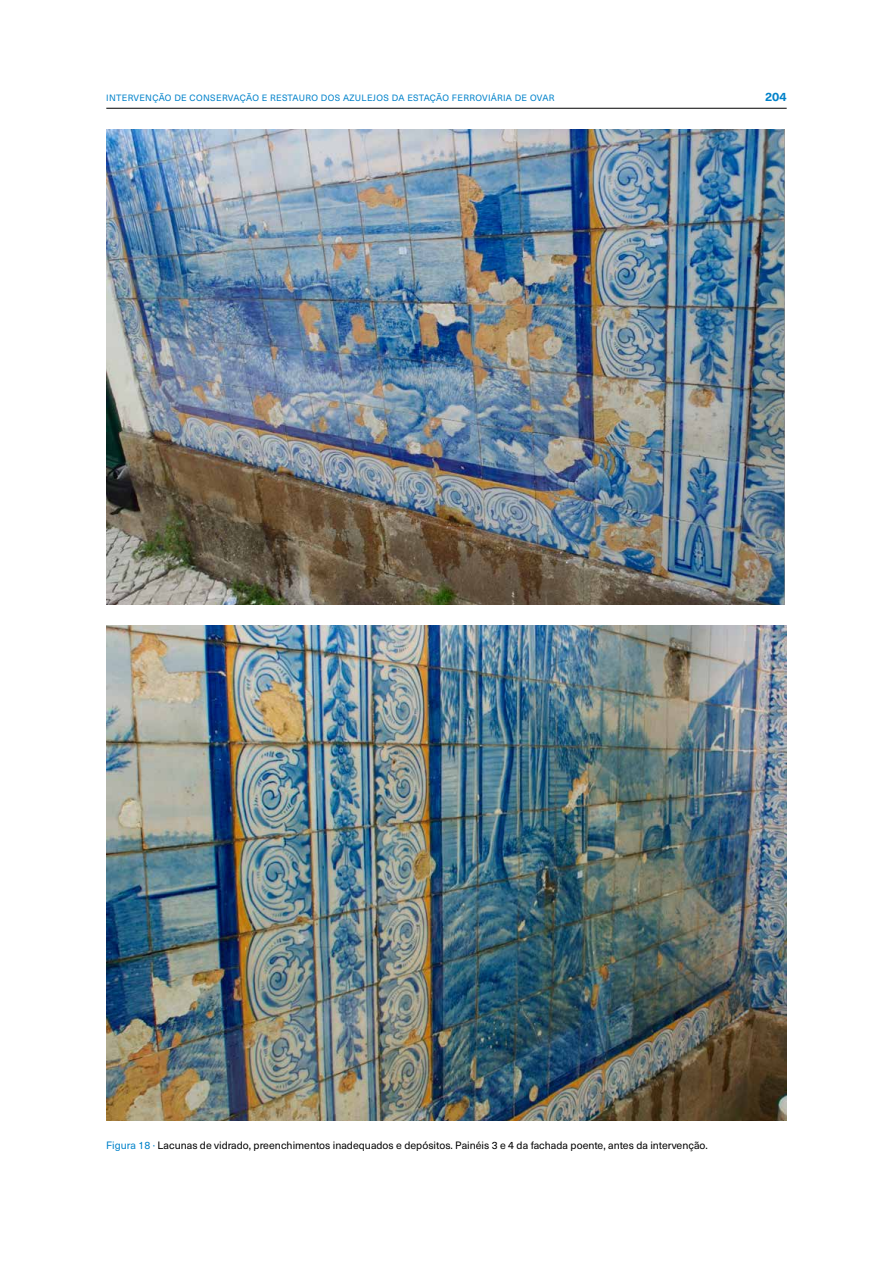
<style>
.page{position:relative;width:893px;height:1263px;background:#fff}
.page>*{position:absolute;margin:0;border:0;box-sizing:border-box;transform-origin:0 0}
.t1{font:700 12px "Neue Haas Unica Pro";color:#0082ca}
.t2{font:10.5px "Neue Haas Unica Pro";color:#000}
.t3{font:9px "Neue Haas Unica Pro";letter-spacing:.025em;color:#0082ca}
.s1{color:#0082ca}
</style>
<div class="page">
<hr style="left:106px;top:108px;width:681px;height:1px;background:#000">
<img style="left:106px;top:130px;width:679px;height:475px">
<img style="left:106px;top:625px;width:681px;height:496px">
<p class="t3" style="left:106px;top:92px;width:450px">INTERVENÇÃO DE CONSERVAÇÃO E RESTAURO DOS AZULEJOS DA ESTAÇÃO FERROVIÁRIA DE OVAR</p>
<p class="t1" style="left:765px;top:89px;width:23px">204</p>
<p class="t2" style="left:106px;top:1139px;width:603px"><span class="s1">Figura 18 ·</span> Lacunas de vidrado, preenchimentos inadequados e depósitos. Painéis 3 e 4 da fachada poente, antes da intervenção.</p>
</div>
